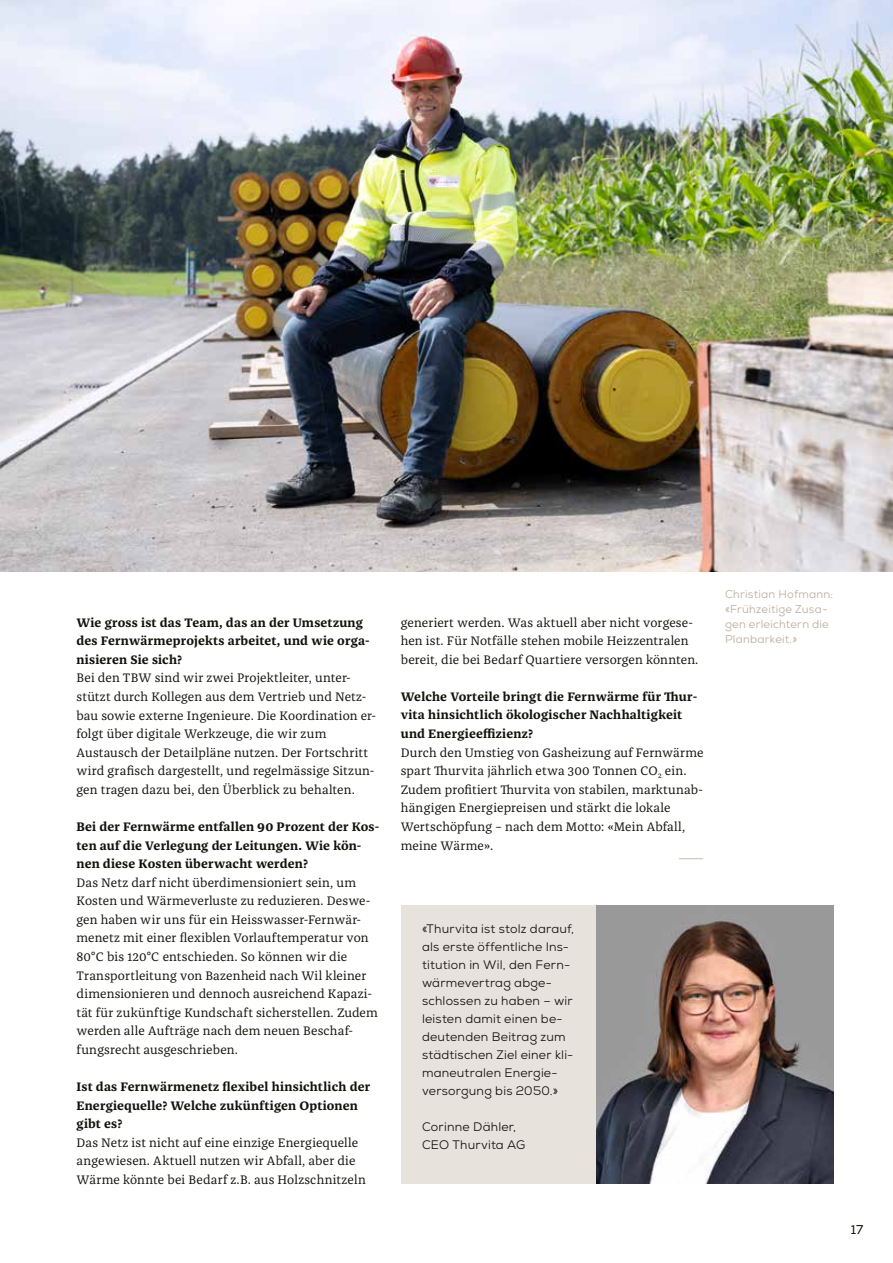
<style>
.page{position:relative;width:893px;height:1263px;background:#fff}
.page>*{position:absolute;margin:0;border:0;box-sizing:border-box;transform-origin:0 0}
.t1{font:300 24px "Brown Pro";color:#d0c6bc}
.t2{font:12.75px/18.6px "Franziska FF";letter-spacing:.01em;color:#12120d}
.t3{font:700 12.75px/18.6px "Franziska FF";letter-spacing:.01em;color:#12120d}
.t4{font:12.75px "Nexa";color:#12120d}
.t5{font:12.3px/18px "Nexa";letter-spacing:.015em;color:#12120d}
.t6{font:11.25px/15px "Nexa";letter-spacing:.02em;color:#bbad9e}
</style>
<div class="page">
<img style="left:0;top:0;width:893px;height:571px">
<img style="left:595px;top:905px;width:238px;height:279px">
<div style="left:401px;top:905px;width:194px;height:279px;background:#e7e2dc"></div>
<p class="t3" style="left:77px;top:613px;width:295px">Wie gross ist das Team, das an der Umsetzung des Fernwärmeprojekts arbeitet, und wie orga&shy;nisieren Sie sich?</p>
<p class="t2" style="left:77px;top:669px;width:301px">Bei den TBW sind wir zwei Projektleiter, unter&shy;stützt durch Kollegen aus dem Vertrieb und Netz&shy;bau sowie externe Ingenieure. Die Koordination er&shy;folgt über digitale Werkzeuge, die wir zum Austausch der Detailpläne nutzen. Der Fortschritt wird grafisch dargestellt, und regelmässige Sitzun&shy;gen tragen dazu bei, den Überblick zu behalten.</p>
<p class="t3" style="left:77px;top:817px;width:304px">Bei der Fernwärme entfallen 90 Prozent der Kos&shy;ten auf die Verlegung der Leitungen. Wie kön&shy;nen diese Kosten überwacht werden?</p>
<p class="t2" style="left:77px;top:873px;width:303px">Das Netz darf nicht überdimensioniert sein, um Kosten und Wärmeverluste zu reduzieren. Deswe&shy;gen haben wir uns für ein Heisswasser-Fernwär&shy;menetz mit einer flexiblen Vorlauftemperatur von 80°C bis 120°C entschieden. So können wir die Transportleitung von Bazenheid nach Wil kleiner dimensionieren und dennoch ausreichend Kapazi&shy;tät für zukünftige Kundschaft sicherstellen. Zudem werden alle Aufträge nach dem neuen Beschaf&shy;fungsrecht ausgeschrieben.</p>
<p class="t3" style="left:77px;top:1077px;width:295px">Ist das Fernwärmenetz flexibel hinsichtlich der<br>Energiequelle? Welche zukünftigen Optionen gibt es?</p>
<p class="t2" style="left:77px;top:1133px;width:291px">Das Netz ist nicht auf eine einzige Energiequelle angewiesen. Aktuell nutzen wir Abfall, aber die<br>Wärme könnte bei Bedarf z.B. aus Holzschnitzeln</p>
<p class="t2" style="left:401px;top:613px;width:299px">generiert werden. Was aktuell aber nicht vorgese&shy;hen ist. Für Notfälle stehen mobile Heizzentralen bereit, die bei Bedarf Quartiere versorgen könnten.</p>
<p class="t3" style="left:401px;top:687px;width:298px">Welche Vorteile bringt die Fernwärme für Thur&shy;vita hinsichtlich ökologischer Nachhaltigkeit und Energieeffizienz?</p>
<p class="t2" style="left:401px;top:743px;width:304px">Durch den Umstieg von Gasheizung auf Fernwärme spart Thurvita jährlich etwa 300 Tonnen CO<sub>2</sub> ein.<br>Zudem profitiert Thurvita von stabilen, marktunab&shy;hängigen Energiepreisen und stärkt die lokale Wertschöpfung – nach dem Motto: «Mein Abfall, meine Wärme».</p>
<p class="t5" style="left:422px;top:920px;width:154px">«Thurvita ist stolz darauf, als erste öffentliche Ins&shy;titution in Wil, den Fern&shy;wärmevertrag abge&shy;schlossen zu haben – wir leisten damit einen be&shy;deutenden Beitrag zum städtischen Ziel einer kli&shy;maneutralen Energie&shy;versorgung bis 2050.»</p>
<p class="t5" style="left:422px;top:1118px;width:105px">Corinne Dähler,<br>CEO Thurvita AG</p>
<h1 class="t1" style="left:679px;top:842px;width:27px">–</h1>
<p class="t6" style="left:725px;top:586px;width:110px">Christian Hofmann: «Frühzeitige Zusa&shy;gen erleichtern die<br>Planbarkeit.»</p>
<p class="t4" style="left:851px;top:1221px;width:14px">17</p>
</div>
